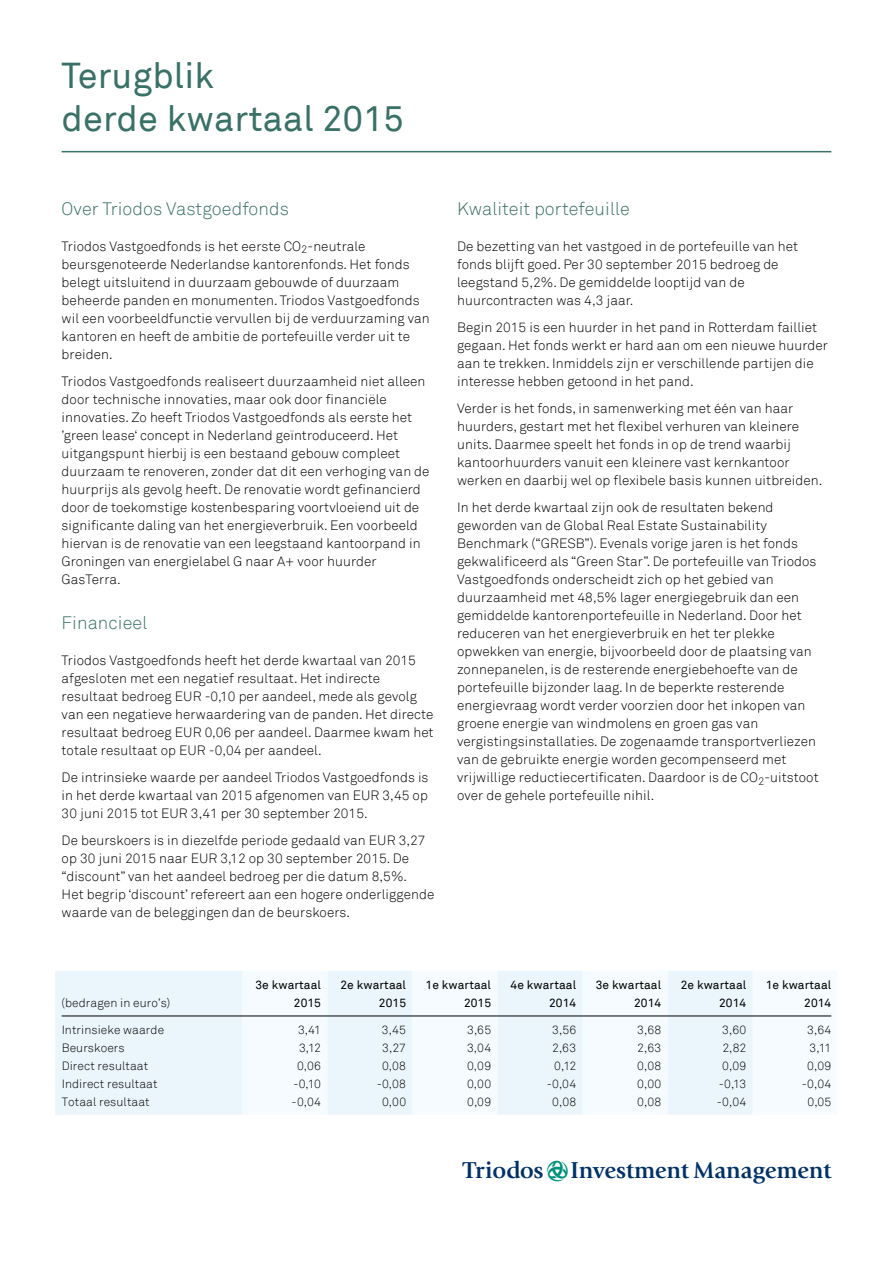
<style>
.page{position:relative;width:893px;height:1263px;background:#fff}
.page>*{position:absolute;margin:0;border:0;box-sizing:border-box;transform-origin:0 0}
.t1{font:36px/43.2px "Akkurat";letter-spacing:.005em;color:#3a7167}
.t2{font:24px "Triodos B";color:#003168}
.t3{font:300 18px "Akkurat";letter-spacing:.005em;color:#3a7167}
.t4{font:300 13.5px/18px "Akkurat";letter-spacing:.005em;color:#000}
.t5{font:300 12px "Akkurat";letter-spacing:.005em;color:#000}
.t6{font:12px "Akkurat";letter-spacing:.005em;color:#000}
.s1{color:#00927b}
</style>
<div class="page">
<hr style="left:62px;top:151px;width:769px;height:1px;background:#3a7167">
<div style="left:55px;top:971px;width:187px;height:144px;background:#ebf6fc"></div>
<svg style="left:242px;top:971px;width:590px;height:144px;fill:#f5fbfe"></svg>
<hr style="left:62px;top:1016px;width:769px;height:1px;background:#000">
<h1 class="t1" style="left:62px;top:54px;width:344px">Terugblik<br>derde kwartaal 2015</h1>
<h3 class="t3" style="left:62px;top:198px;width:229px">Over Triodos Vastgoedfonds</h3>
<p class="t4" style="left:62px;top:237px;width:369px">Triodos Vastgoedfonds is het eerste CO<sub>2</sub>-neutrale beursgenoteerde Nederlandse kantorenfonds. Het fonds belegt uitsluitend in duurzaam gebouwde of duurzaam beheerde panden en monumenten. Triodos Vastgoedfonds wil een voorbeeldfunctie vervullen bij de verduurzaming van kantoren en heeft de ambitie de portefeuille verder uit te breiden.</p>
<p class="t4" style="left:62px;top:372px;width:369px">Triodos Vastgoedfonds realiseert duurzaamheid niet alleen door technische innovaties, maar ook door financiële innovaties. Zo heeft Triodos Vastgoedfonds als eerste het ’green lease‘ concept in Nederland geïntroduceerd. Het uitgangspunt hierbij is een bestaand gebouw compleet duurzaam te renoveren, zonder dat dit een verhoging van de huurprijs als gevolg heeft. De renovatie wordt gefinancierd door de toekomstige kostenbesparing voortvloeiend uit de significante daling van het energieverbruik. Een voorbeeld hiervan is de renovatie van een leegstaand kantoorpand in Groningen van energielabel G naar A+ voor huurder GasTerra.</p>
<h3 class="t3" style="left:62px;top:612px;width:87px">Financieel</h3>
<p class="t4" style="left:62px;top:651px;width:373px">Triodos Vastgoedfonds heeft het derde kwartaal van 2015 afgesloten met een negatief resultaat. Het indirecte resultaat bedroeg EUR -0,10 per aandeel, mede als gevolg van een negatieve herwaardering van de panden. Het directe resultaat bedroeg EUR 0,06 per aandeel. Daarmee kwam het totale resultaat op EUR -0,04 per aandeel.</p>
<p class="t4" style="left:62px;top:768px;width:368px;text-align:justify">De intrinsieke waarde per aandeel Triodos Vastgoedfonds is in het derde kwartaal van 2015 afgenomen van EUR 3,45 op 30 juni 2015 tot EUR 3,41 per 30 september 2015.</p>
<p class="t4" style="left:62px;top:831px;width:374px">De beurskoers is in diezelfde periode gedaald van EUR 3,27 op 30 juni 2015 naar EUR 3,12 op 30 september 2015. De “discount” van het aandeel bedroeg per die datum 8,5%.<br>Het begrip ‘discount’ refereert aan een hogere onderliggende waarde van de beleggingen dan de beurskoers.</p>
<h3 class="t3" style="left:457px;top:198px;width:174px">Kwaliteit portefeuille</h3>
<p class="t4" style="left:457px;top:237px;width:342px">De bezetting van het vastgoed in de portefeuille van het fonds blijft goed. Per 30 september 2015 bedroeg de leegstand 5,2%. De gemiddelde looptijd van de huurcontracten was 4,3 jaar.</p>
<p class="t4" style="left:457px;top:318px;width:372px">Begin 2015 is een huurder in het pand in Rotterdam failliet gegaan. Het fonds werkt er hard aan om een nieuwe huurder aan te trekken. Inmiddels zijn er verschillende partijen die interesse hebben getoond in het pand.</p>
<p class="t4" style="left:457px;top:399px;width:367px">Verder is het fonds, in samenwerking met één van haar huurders, gestart met het flexibel verhuren van kleinere units. Daarmee speelt het fonds in op de trend waarbij kantoorhuurders vanuit een kleinere vast kernkantoor werken en daarbij wel op flexibele basis kunnen uitbreiden.</p>
<p class="t4" style="left:457px;top:498px;width:363px">In het derde kwartaal zijn ook de resultaten bekend geworden van de Global Real Estate Sustainability Benchmark (“GRESB”). Evenals vorige jaren is het fonds gekwalificeerd als “Green Star”. De portefeuille van Triodos Vastgoedfonds onderscheidt zich op het gebied van duurzaamheid met 48,5% lager energiegebruik dan een gemiddelde kantorenportefeuille in Nederland. Door het reduceren van het energieverbruik en het ter plekke opwekken van energie, bijvoorbeeld door de plaatsing van zonnepanelen, is de resterende energiebehoefte van de portefeuille bijzonder laag. In de beperkte resterende energievraag wordt verder voorzien door het inkopen van groene energie van windmolens en groen gas van vergistingsinstallaties. De zogenaamde transportverliezen van de gebruikte energie worden gecompenseerd met vrijwillige reductiecertificaten. Daardoor is de CO<sub>2</sub>-uitstoot over de gehele portefeuille nihil.</p>
<p class="t6" style="left:255px;top:977px;width:67px">3e kwartaal</p>
<p class="t6" style="left:340px;top:977px;width:67px">2e kwartaal</p>
<p class="t6" style="left:426px;top:977px;width:67px">1e kwartaal</p>
<p class="t6" style="left:511px;top:977px;width:67px">4e kwartaal</p>
<p class="t6" style="left:596px;top:977px;width:67px">3e kwartaal</p>
<p class="t6" style="left:681px;top:977px;width:67px">2e kwartaal</p>
<p class="t6" style="left:766px;top:977px;width:67px">1e kwartaal</p>
<p class="t5" style="left:62px;top:995px;width:110px">(bedragen in euro’s)</p>
<p class="t6" style="left:294px;top:995px;width:29px">2015</p>
<p class="t6" style="left:379px;top:995px;width:29px">2015</p>
<p class="t6" style="left:464px;top:995px;width:29px">2015</p>
<p class="t6" style="left:549px;top:995px;width:29px">2014</p>
<p class="t6" style="left:634px;top:995px;width:29px">2014</p>
<p class="t6" style="left:719px;top:995px;width:29px">2014</p>
<p class="t6" style="left:804px;top:995px;width:29px">2014</p>
<p class="t5" style="left:62px;top:1022px;width:104px">Intrinsieke waarde</p>
<p class="t5" style="left:298px;top:1022px;width:25px">3,41</p>
<p class="t5" style="left:382px;top:1022px;width:26px">3,45</p>
<p class="t5" style="left:467px;top:1022px;width:25px">3,65</p>
<p class="t5" style="left:552px;top:1022px;width:26px">3,56</p>
<p class="t5" style="left:637px;top:1022px;width:26px">3,68</p>
<p class="t5" style="left:722px;top:1022px;width:26px">3,60</p>
<p class="t5" style="left:807px;top:1022px;width:26px">3,64</p>
<p class="t5" style="left:62px;top:1040px;width:65px">Beurskoers</p>
<p class="t5" style="left:299px;top:1040px;width:23px">3,12</p>
<p class="t5" style="left:382px;top:1040px;width:25px">3,27</p>
<p class="t5" style="left:467px;top:1040px;width:26px">3,04</p>
<p class="t5" style="left:552px;top:1040px;width:26px">2,63</p>
<p class="t5" style="left:637px;top:1040px;width:26px">2,63</p>
<p class="t5" style="left:722px;top:1040px;width:25px">2,82</p>
<p class="t5" style="left:809px;top:1040px;width:23px">3,11</p>
<p class="t5" style="left:62px;top:1058px;width:88px">Direct resultaat</p>
<p class="t5" style="left:297px;top:1058px;width:26px">0,06</p>
<p class="t5" style="left:382px;top:1058px;width:26px">0,08</p>
<p class="t5" style="left:467px;top:1058px;width:26px">0,09</p>
<p class="t5" style="left:554px;top:1058px;width:23px">0,12</p>
<p class="t5" style="left:637px;top:1058px;width:26px">0,08</p>
<p class="t5" style="left:722px;top:1058px;width:26px">0,09</p>
<p class="t5" style="left:807px;top:1058px;width:26px">0,09</p>
<p class="t5" style="left:62px;top:1076px;width:97px">Indirect resultaat</p>
<p class="t5" style="left:293px;top:1076px;width:29px">-0,10</p>
<p class="t5" style="left:377px;top:1076px;width:31px">-0,08</p>
<p class="t5" style="left:467px;top:1076px;width:26px">0,00</p>
<p class="t5" style="left:547px;top:1076px;width:31px">-0,04</p>
<p class="t5" style="left:637px;top:1076px;width:26px">0,00</p>
<p class="t5" style="left:719px;top:1076px;width:29px">-0,13</p>
<p class="t5" style="left:802px;top:1076px;width:31px">-0,04</p>
<p class="t5" style="left:62px;top:1094px;width:89px">Totaal resultaat</p>
<p class="t5" style="left:292px;top:1094px;width:31px">-0,04</p>
<p class="t5" style="left:382px;top:1094px;width:26px">0,00</p>
<p class="t5" style="left:467px;top:1094px;width:26px">0,09</p>
<p class="t5" style="left:552px;top:1094px;width:26px">0,08</p>
<p class="t5" style="left:637px;top:1094px;width:26px">0,08</p>
<p class="t5" style="left:717px;top:1094px;width:31px">-0,04</p>
<p class="t5" style="left:807px;top:1094px;width:25px">0,05</p>
<h2 class="t2" style="left:463px;top:1160px;width:370px">T<span class="s1">L</span>IM</h2>
</div>
